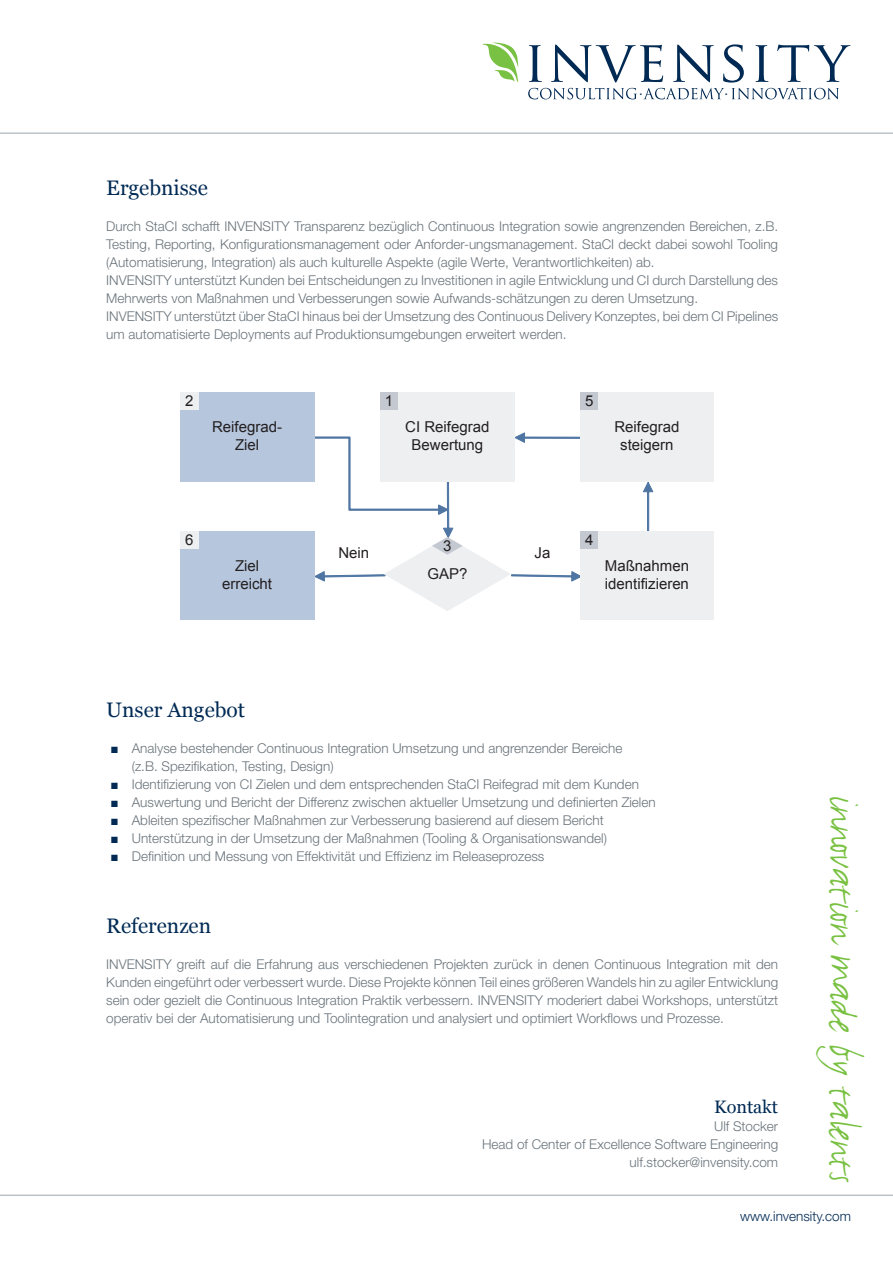
<style>
.page{position:relative;width:893px;height:1263px;background:#fff}
.page>*{position:absolute;margin:0;border:0;box-sizing:border-box;transform-origin:0 0}
.t1{font:45.15px "FF Justlefthand";letter-spacing:-.005em;color:#79c142}
.Überschrift_1{font:21px "Georgia";color:#002a54}
.Überschrift_2{font:18px "Georgia";color:#002a54}
.t2{font:15px/18px "Arial";color:#231f20;text-align:center}
.t3{font:14.85px "Trajan Pro";color:#002953}
.Text{font:300 13.5px/18px "Helvetica Neue LT Std";color:#6a747b;text-align:justify}
.Aufzählung{font:300 13.5px/18px "Helvetica Neue LT Std";color:#6a747b}
.t4{font:300 13.5px "Helvetica Neue LT Std";color:#002a54}
.Überschrift_2-2{font:300 13.5px "Helvetica Neue LT Std";color:#6a747b}
.s1{font-family:"Arial";font-weight:400;color:#002a54}
</style>
<div class="page">
<svg style="left:643px;top:482px;width:10px;height:49px"></svg>
<div style="left:180px;top:392px;width:134px;height:90px;background:#b6c6dd"></div>
<div style="left:180px;top:392px;width:19px;height:18px;background:#edeff1"></div>
<div style="left:180px;top:531px;width:134px;height:88px;background:#b6c6dd"></div>
<div style="left:180px;top:531px;width:19px;height:18px;background:#edeff1"></div>
<div style="left:580px;top:392px;width:133px;height:90px;background:#edeff1"></div>
<div style="left:580px;top:392px;width:18px;height:18px;background:#c4c8d1"></div>
<div style="left:580px;top:531px;width:133px;height:88px;background:#edeff1"></div>
<div style="left:580px;top:531px;width:18px;height:18px;background:#c4c8d1"></div>
<div style="left:380px;top:392px;width:134px;height:90px;background:#edeff1"></div>
<div style="left:380px;top:392px;width:18px;height:18px;background:#c4c8d1"></div>
<svg style="left:315px;top:433px;width:265px;height:178px"></svg>
<hr style="left:0;top:1194px;width:893px;height:2px;background:#bcc3c8">
<hr style="left:0;top:132px;width:893px;height:2px;background:#bcc3c8">
<svg style="left:483px;top:43px;width:36px;height:39px"></svg>
<svg style="left:528px;top:44px;width:322px;height:55px"></svg>
<p class="Überschrift_1" style="left:106px;top:175px;width:103px">Ergebnisse</p>
<p class="t3" style="left:639px;top:80px;width:5px">.</p>
<p class="t3" style="left:724px;top:80px;width:5px">.</p>
<p class="Text" style="left:106px;top:217px;width:673px">Durch StaCI schafft INVENSITY Transparenz bezüglich Continuous Integration sowie angrenzenden Bereichen, z.B.<br>Testing, Reporting, Konfigurationsmanagement oder Anforder-ungsmanagement. StaCI deckt dabei sowohl Tooling (Automatisierung, Integration) als auch kulturelle Aspekte (agile Werte, Verantwortlichkeiten) ab.</p>
<p class="Text" style="left:106px;top:271px;width:673px">INVENSITY unterstützt Kunden bei Entscheidungen zu Investitionen in agile Entwicklung und CI durch Darstellung des<br>Mehrwerts von Maßnahmen und Verbesserungen sowie Aufwands-schätzungen zu deren Umsetzung.</p>
<p class="Text" style="left:106px;top:307px;width:673px">INVENSITY unterstützt über StaCI hinaus bei der Umsetzung des Continuous Delivery Konzeptes, bei dem CI Pipelines um automatisierte Deployments auf Produktionsumgebungen erweitert werden.</p>
<p class="t2" style="left:185px;top:392px;width:10px">2</p>
<p class="t2" style="left:385px;top:392px;width:10px">1</p>
<p class="t2" style="left:212px;top:418px;width:72px">Reifegrad-<br>Ziel</p>
<p class="t2" style="left:585px;top:392px;width:10px">5</p>
<p class="t2" style="left:405px;top:418px;width:86px">CI Reifegrad<br>Bewertung</p>
<p class="t2" style="left:614px;top:418px;width:67px">Reifegrad steigern</p>
<p class="t2" style="left:185px;top:531px;width:10px">6</p>
<p class="t2" style="left:585px;top:531px;width:10px">4</p>
<p class="t2" style="left:443px;top:537px;width:10px">3</p>
<p class="t2" style="left:338px;top:544px;width:32px">Nein</p>
<p class="t2" style="left:534px;top:544px;width:17px">Ja</p>
<p class="t2" style="left:222px;top:556px;width:52px">Ziel erreicht</p>
<p class="t2" style="left:427px;top:565px;width:42px">GAP?</p>
<p class="t2" style="left:605px;top:556px;width:86px;text-align:left">Maßnahmen identifizieren</p>
<p class="Überschrift_1" style="left:106px;top:697px;width:140px">Unser Angebot</p>
<p class="Aufzählung" style="left:132px;top:739px;width:492px;text-indent:-21px"><span class="s1">■</span> Analyse bestehender Continuous Integration Umsetzung und angrenzender Bereiche (z.B. Spezifikation, Testing, Design)</p>
<p class="Aufzählung" style="left:111px;top:775px;width:530px"><span class="s1">■</span> Identifizierung von CI Zielen und dem entsprechenden StaCI Reifegrad mit dem Kunden</p>
<p class="Aufzählung" style="left:111px;top:793px;width:547px"><span class="s1">■</span> Auswertung und Bericht der Differenz zwischen aktueller Umsetzung und definierten Zielen</p>
<p class="Aufzählung" style="left:111px;top:811px;width:495px"><span class="s1">■</span> Ableiten spezifischer Maßnahmen zur Verbesserung basierend auf diesem Bericht</p>
<p class="Aufzählung" style="left:111px;top:829px;width:498px"><span class="s1">■</span> Unterstützung in der Umsetzung der Maßnahmen (Tooling &amp; Organisationswandel)</p>
<p class="Aufzählung" style="left:111px;top:847px;width:435px"><span class="s1">■</span> Definition und Messung von Effektivität und Effizienz im Releaseprozess</p>
<p class="Überschrift_1" style="left:106px;top:913px;width:106px">Referenzen</p>
<p class="Text" style="left:106px;top:955px;width:673px">INVENSITY greift auf die Erfahrung aus verschiedenen Projekten zurück in denen Continuous Integration mit den Kunden eingeführt oder verbessert wurde. Diese Projekte können Teil eines größeren Wandels hin zu agiler Entwicklung sein oder gezielt die Continuous Integration Praktik verbessern. INVENSITY moderiert dabei Workshops, unterstützt operativ bei der Automatisierung und Toolintegration und analysiert und optimiert Workflows und Prozesse.</p>
<p class="Überschrift_2" style="left:714px;top:1096px;width:65px">Kontakt</p>
<p class="Überschrift_2-2" style="left:714px;top:1118px;width:66px">Ulf Stocker</p>
<p class="Text" style="left:482px;top:1135px;width:298px">Head of Center of Excellence Software Engineering</p>
<p class="Text" style="left:630px;top:1153px;width:150px">ulf.stocker@invensity.com</p>
<h1 class="t1" style="left:872px;top:795px;width:391px;rotate:90deg">innovation made bytalents</h1>
<p class="t4" style="left:740px;top:1208px;width:112px">www.invensity.com</p>
</div>
